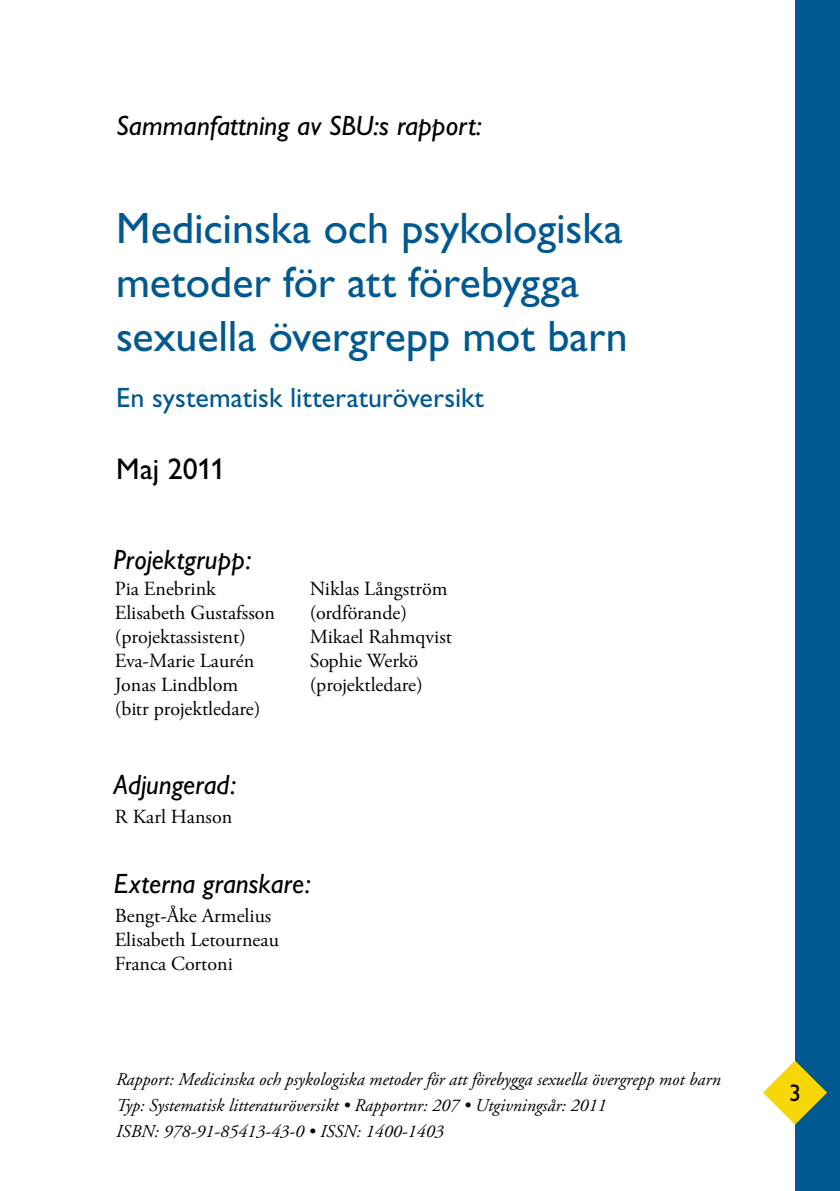
<style>
.page{position:relative;width:840px;height:1191px;background:#fff}
.page>*{position:absolute;margin:0;border:0;box-sizing:border-box;transform-origin:0 0}
.t1{font:44px/54px "Gill Alt One";letter-spacing:-.005em;color:#005890}
.t2{font:30px "Gill Alt One";color:#000}
.t3{font:italic 28px "Gill Alt One";color:#000}
.t4{font:28px "Gill Alt One";color:#005890}
.t5{font:24px "Gill Alt One";color:#000}
.t6{font:20px/24px "SBU Garamond";color:#000}
.t7{font:italic 18px/26px "Adobe Garamond";color:#000}
</style>
<div class="page">
<div style="left:794px;top:0;width:45px;height:1191px;background:#005890"></div>
<svg style="left:763px;top:1060px;width:63px;height:64px"></svg>
<h3 class="t3" style="left:116px;top:109px;width:367px">Sammanfattning av SBU:s rapport:</h3>
<h1 class="t1" style="left:116px;top:201px;width:513px">Medicinska och psykologiska metoder för att förebygga sexuella övergrepp mot barn</h1>
<h3 class="t4" style="left:116px;top:381px;width:369px">En systematisk litteraturöversikt</h3>
<h2 class="t2" style="left:116px;top:452px;width:111px">Maj 2011</h2>
<h3 class="t3" style="left:113px;top:543px;width:139px">Projektgrupp:</h3>
<p class="t6" style="left:115px;top:577px;width:161px">Pia Enebrink<br>Elisabeth Gustafsson (projektassistent)<br>Eva-Marie Laurén<br>Jonas Lindblom (bitr projektledare)</p>
<p class="t6" style="left:309px;top:577px;width:144px">Niklas Långström (ordförande)<br>Mikael Rahmqvist<br>Sophie Werkö (projektledare)</p>
<h3 class="t3" style="left:114px;top:768px;width:123px">Adjungerad:</h3>
<p class="t6" style="left:115px;top:805px;width:119px">R Karl Hanson</p>
<h3 class="t3" style="left:114px;top:867px;width:198px">Externa granskare:</h3>
<p class="t6" style="left:115px;top:904px;width:165px">Bengt-Åke Armelius<br>Elisabeth Letourneau<br>Franca Cortoni</p>
<p class="t7" style="left:116px;top:1067px;width:606px">Rapport: Medicinska och psykologiska metoder för att förebygga sexuella övergrepp mot barn<br>Typ: Systematisk litteraturöversikt • Rapportnr: 207 • Utgivningsår: 2011<br>ISBN: 978-91-85413-43-0 • ISSN: 1400-1403</p>
<p class="t5" style="left:788px;top:1078px;width:13px">3</p>
</div>
